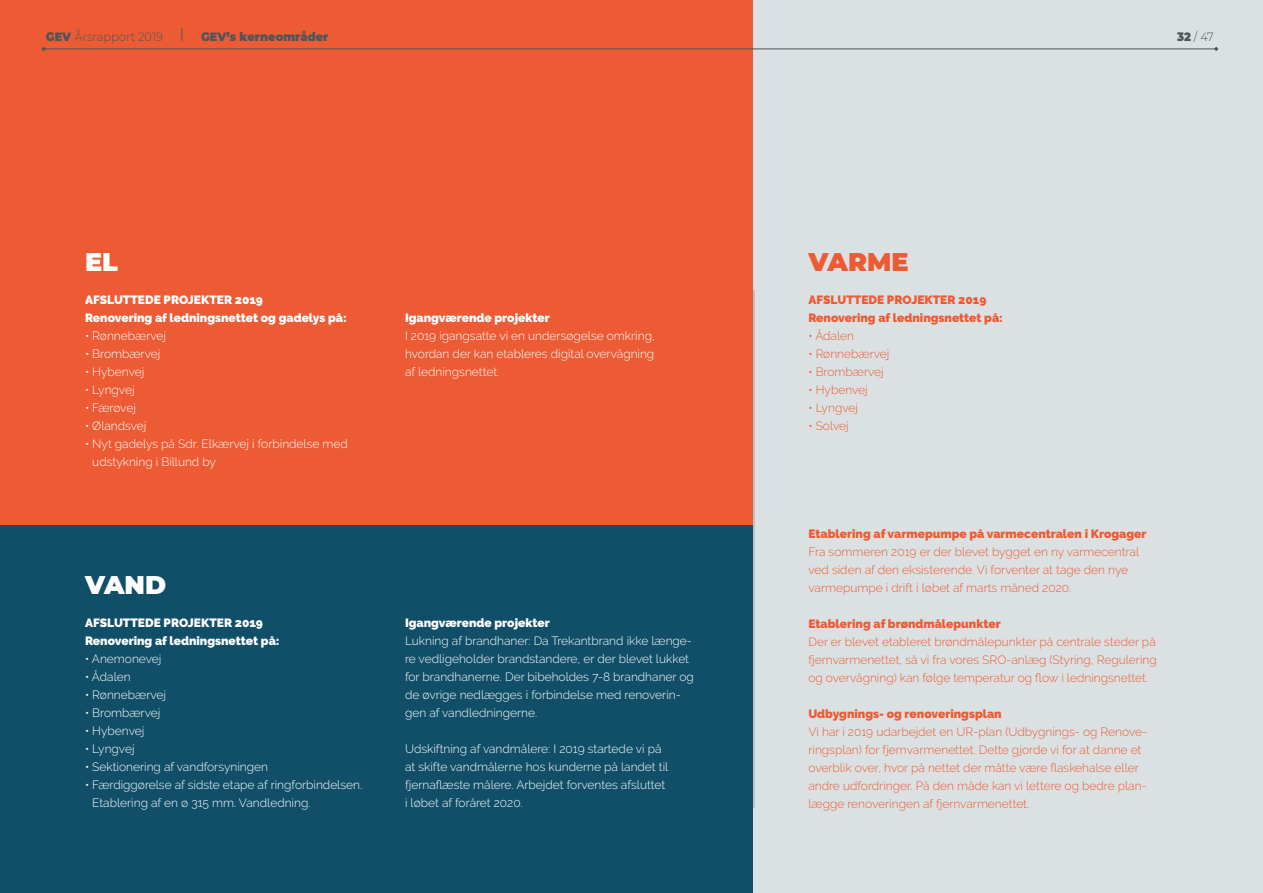
<style>
.page{position:relative;width:1263px;height:893px;background:#fff}
.page>*{position:absolute;margin:0;border:0;box-sizing:border-box;transform-origin:0 0}
.t1{font:900 25.5px "Montserrat";color:#fff}
.t2{font:900 25.5px "Montserrat";color:#ed5b34}
.t3{font:300 12px/18px "Raleway";color:#fff}
.t4{font:300 12px/18px "Raleway";color:#ed5b34}
.t5{font:900 12px/18px "Raleway";color:#fff}
.t6{font:900 12px/18px "Raleway";color:#ed5b34}
.t7{font:300 12px "Montserrat";color:#4c565b;scale:.95 1}
.t8{font:900 12px "Montserrat";color:#4c565b;scale:.95 1}
.t9{font:300 12px "Raleway";letter-spacing:-.02em;color:#fff}
.s1{font-weight:900}
</style>
<div class="page">
<div style="left:0;top:0;width:754px;height:536px;background:#ed5b34"></div>
<div style="left:0;top:525px;width:754px;height:368px;background:#114f69"></div>
<div style="left:754px;top:0;width:509px;height:893px;background:#dbe1e2"></div>
<hr style="left:754px;top:290px;width:1px;height:518px;background:#9ea7ac">
<hr style="left:43px;top:49px;width:1173px;height:1px;background:#4c565b">
<svg style="left:41px;top:47px;width:5px;height:4px"></svg>
<svg style="left:1214px;top:47px;width:4px;height:4px"></svg>
<svg style="left:182px;top:28px;width:1px;height:13px"></svg>
<p class="t7" style="left:46px;top:29px;width:125px"><span class="s1">GEV</span> Årsrapport 2019</p>
<p class="t8" style="left:201px;top:28px;width:136px">GEV’s kerneområder</p>
<p class="t7" style="left:1177px;top:29px;width:40px"><span class="s1">32</span> / 47</p>
<h1 class="t1" style="left:85px;top:243px;width:34px">EL</h1>
<p class="t5" style="left:85px;top:291px;width:263px">AFSLUTTEDE PROJEKTER 2019<br>Renovering af ledningsnettet og gadelys på:</p>
<p class="t3" style="left:85px;top:327px;width:83px">• Rønnebærvej</p>
<p class="t3" style="left:85px;top:345px;width:77px">• Brombærvej</p>
<p class="t3" style="left:85px;top:363px;width:61px">• Hybenvej</p>
<p class="t3" style="left:85px;top:381px;width:51px">• Lyngvej</p>
<p class="t9" style="left:85px;top:401px;width:52px">• Færøvej</p>
<p class="t3" style="left:85px;top:417px;width:63px">• Ølandsvej</p>
<p class="t3" style="left:92px;top:435px;width:257px;text-indent:-7px">• Nyt gadelys på Sdr. Elkærvej i forbindelse med udstykning i Billund by</p>
<h1 class="t1" style="left:85px;top:566px;width:83px">VAND</h1>
<p class="t5" style="left:85px;top:614px;width:196px">AFSLUTTEDE PROJEKTER 2019<br>Renovering af ledningsnettet på:</p>
<p class="t3" style="left:85px;top:650px;width:78px">• Anemonevej</p>
<p class="t3" style="left:85px;top:668px;width:47px">• Ådalen</p>
<p class="t3" style="left:85px;top:686px;width:83px">• Rønnebærvej</p>
<p class="t3" style="left:85px;top:704px;width:77px">• Brombærvej</p>
<p class="t3" style="left:85px;top:722px;width:61px">• Hybenvej</p>
<p class="t3" style="left:85px;top:740px;width:51px">• Lyngvej</p>
<p class="t3" style="left:85px;top:758px;width:185px">• Sektionering af vandforsyningen</p>
<p class="t3" style="left:92px;top:776px;width:271px;text-indent:-7px">• Færdiggørelse af sidste etape af ringforbindelsen.<br>Etablering af en ø 315 mm. Vandledning.</p>
<p class="t5" style="left:405px;top:309px;width:146px">Igangværende projekter</p>
<p class="t3" style="left:405px;top:327px;width:251px;text-align:justify">I 2019 igangsatte vi en undersøgelse omkring, hvordan der kan etableres digital overvågning af ledningsnettet.</p>
<p class="t5" style="left:405px;top:614px;width:146px">Igangværende projekter</p>
<p class="t3" style="left:405px;top:632px;width:290px">Lukning af brandhaner: Da Trekantbrand ikke længe&shy;re vedligeholder brandstandere, er der blevet lukket for brandhanerne. Der bibeholdes 7-8 brandhaner og de øvrige nedlægges i forbindelse med renoverin&shy;gen af vandledningerne.</p>
<p class="t3" style="left:405px;top:740px;width:265px">Udskiftning af vandmålere: I 2019 startede vi på at skifte vandmålerne hos kunderne på landet til fjernaflæste målere. Arbejdet forventes afsluttet i løbet af foråret 2020.</p>
<h1 class="t2" style="left:808px;top:243px;width:102px">VARME</h1>
<p class="t6" style="left:808px;top:291px;width:196px">AFSLUTTEDE PROJEKTER 2019<br>Renovering af ledningsnettet på:</p>
<p class="t4" style="left:808px;top:327px;width:47px">• Ådalen</p>
<p class="t4" style="left:808px;top:345px;width:83px">• Rønnebærvej</p>
<p class="t4" style="left:808px;top:363px;width:77px">• Brombærvej</p>
<p class="t4" style="left:808px;top:381px;width:61px">• Hybenvej</p>
<p class="t4" style="left:808px;top:399px;width:51px">• Lyngvej</p>
<p class="t4" style="left:808px;top:417px;width:42px">• Solvej</p>
<p class="t6" style="left:808px;top:525px;width:340px">Etablering af varmepumpe på varmecentralen i Krogager</p>
<p class="t4" style="left:808px;top:543px;width:332px">Fra sommeren 2019 er der blevet bygget en ny varmecentral ved siden af den eksisterende. Vi forventer at tage den nye varmepumpe i drift i løbet af marts måned 2020.</p>
<p class="t6" style="left:808px;top:615px;width:194px">Etablering af brøndmålepunkter</p>
<p class="t4" style="left:808px;top:633px;width:350px;text-align:justify">Der er blevet etableret brøndmålepunkter på centrale steder på fjernvarmenettet, så vi fra vores SRO-anlæg (Styring, Regulering og overvågning) kan følge temperatur og flow i ledningsnettet.</p>
<p class="t6" style="left:808px;top:705px;width:195px">Udbygnings- og renoveringsplan</p>
<p class="t4" style="left:808px;top:723px;width:340px">Vi har i 2019 udarbejdet en UR-plan (Udbygnings- og Renove&shy;ringsplan) for fjernvarmenettet. Dette gjorde vi for at danne et overblik over, hvor på nettet der måtte være flaskehalse eller andre udfordringer. På den måde kan vi lettere og bedre plan&shy;lægge renoveringen af fjernvarmenettet.</p>
</div>
